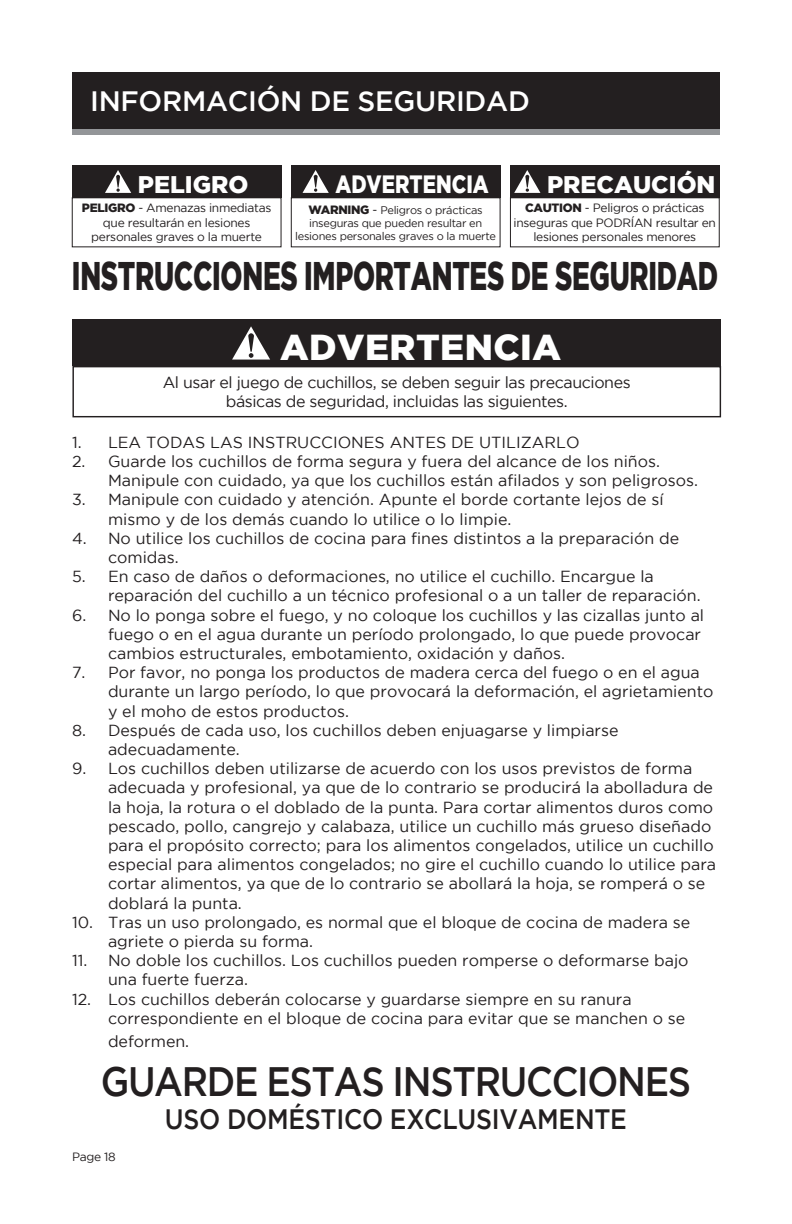
<style>
.page{position:relative;width:792px;height:1224px;background:#fff}
.page>*{position:absolute;margin:0;border:0;box-sizing:border-box;transform-origin:0 0}
.t1{font:500 41px "Gotham";letter-spacing:-.035em;color:#231f20;scale:.89 1}
.t2{font:900 40px "Gotham";letter-spacing:-.01em;color:#231f20;scale:.67 1}
.t3{font:900 36px "Gotham";letter-spacing:.015em;color:#fff}
.t4{font:500 28px "Gotham";letter-spacing:-.01em;color:#231f20;scale:.89 1}
.t5{font:500 28px "Gotham";letter-spacing:-.01em;color:#fff}
.t6{font:900 25px "Gotham";color:#fff;scale:.8 1}
.t7{font:900 24px "Gotham";color:#fff}
.body_copy{font:16px/19.2px "Gotham";color:#231f20}
.body_copy-2{font:16px "Gotham";letter-spacing:-.025em;color:#231f20}
.body_copy-3{font:12px/14.4px "Gotham";letter-spacing:-.025em;color:#231f20;text-align:center}
.body_copy-4{font:11px/13.2px "Gotham";letter-spacing:-.025em;color:#231f20;text-align:center}
.s1{font-weight:900}
.s2{font-weight:900;font-size:12px}
.s3{font-size:12px}
</style>
<div class="page">
<div style="left:72px;top:124px;width:648px;height:10px;background:#939598"></div>
<div style="left:72px;top:72px;width:648px;height:57px;background:#231f20"></div>
<div style="left:72px;top:319px;width:649px;height:47px;background:#231f20"></div>
<svg style="left:232px;top:326px;width:38px;height:34px"></svg>
<div style="left:72px;top:366px;width:649px;height:51px;border:1px solid #231f20"></div>
<div style="left:72px;top:165px;width:210px;height:33px;background:#231f20"></div>
<svg style="left:105px;top:170px;width:26px;height:23px"></svg>
<div style="left:72px;top:197px;width:210px;height:50px;border:1px solid #231f20"></div>
<div style="left:291px;top:165px;width:210px;height:33px;background:#231f20"></div>
<svg style="left:303px;top:170px;width:26px;height:23px"></svg>
<div style="left:291px;top:197px;width:210px;height:50px;border:1px solid #231f20"></div>
<div style="left:510px;top:165px;width:210px;height:33px;background:#231f20"></div>
<svg style="left:514px;top:170px;width:26px;height:23px"></svg>
<div style="left:510px;top:197px;width:210px;height:50px;border:1px solid #231f20"></div>
<p class="t5" style="left:90px;top:85px;width:441px">INFORMACIÓN DE SEGURIDAD</p>
<p class="t7" style="left:138px;top:171px;width:112px">PELIGRO</p>
<p class="body_copy-3" style="left:82px;top:201px;width:191px"><span class="s1">PELIGRO</span> - Amenazas inmediatas que resultarán en lesiones personales graves o la muerte</p>
<p class="t6" style="left:335px;top:170px;width:193px">ADVERTENCIA</p>
<p class="body_copy-4" style="left:295px;top:203px;width:202px"><span class="s2">WARNING</span> <span class="s3">-</span> Peligros o prácticas inseguras que pueden resultar en lesiones personales graves o la muerte</p>
<p class="t7" style="left:547px;top:171px;width:170px">PRECAUCIÓN</p>
<p class="body_copy-3" style="left:514px;top:201px;width:204px"><span class="s1">CAUTION</span> - Peligros o prácticas inseguras que PODRÍAN resultar en lesiones personales menores</p>
<p class="t2" style="left:72px;top:253px;width:966px">INSTRUCCIONES IMPORTANTES DE SEGURIDAD</p>
<p class="t3" style="left:280px;top:326px;width:283px">ADVERTENCIA</p>
<p class="body_copy-2" style="left:163px;top:373px;width:470px">Al usar el juego de cuchillos, se deben seguir las precauciones</p>
<p class="body_copy-2" style="left:226px;top:393px;width:343px">básicas de seguridad, incluidas las siguientes.</p>
<p class="body_copy" style="left:72px;top:432px;width:509px">1. LEA TODAS LAS INSTRUCCIONES ANTES DE UTILIZARLO</p>
<p class="body_copy" style="left:108px;top:452px;width:592px;text-indent:-36px">2. Guarde los cuchillos de forma segura y fuera del alcance de los niños.<br>Manipule con cuidado, ya que los cuchillos están afilados y son peligrosos.</p>
<p class="body_copy" style="left:108px;top:490px;width:557px;text-indent:-36px">3. Manipule con cuidado y atención. Apunte el borde cortante lejos de sí mismo y de los demás cuando lo utilice o lo limpie.</p>
<p class="body_copy" style="left:108px;top:528px;width:573px;text-indent:-36px">4. No utilice los cuchillos de cocina para fines distintos a la preparación de comidas.</p>
<p class="body_copy" style="left:108px;top:567px;width:594px;text-indent:-36px">5. En caso de daños o deformaciones, no utilice el cuchillo. Encargue la reparación del cuchillo a un técnico profesional o a un taller de reparación.</p>
<p class="body_copy" style="left:108px;top:605px;width:598px;text-indent:-36px">6. No lo ponga sobre el fuego, y no coloque los cuchillos y las cizallas junto al fuego o en el agua durante un período prolongado, lo que puede provocar cambios estructurales, embotamiento, oxidación y daños.</p>
<p class="body_copy" style="left:108px;top:663px;width:607px;text-indent:-36px">7. Por favor, no ponga los productos de madera cerca del fuego o en el agua durante un largo período, lo que provocará la deformación, el agrietamiento y el moho de estos productos.</p>
<p class="body_copy" style="left:108px;top:720px;width:512px;text-indent:-36px">8. Después de cada uso, los cuchillos deben enjuagarse y limpiarse adecuadamente.</p>
<p class="body_copy" style="left:108px;top:759px;width:610px;text-indent:-36px">9. Los cuchillos deben utilizarse de acuerdo con los usos previstos de forma adecuada y profesional, ya que de lo contrario se producirá la abolladura de la hoja, la rotura o el doblado de la punta. Para cortar alimentos duros como pescado, pollo, cangrejo y calabaza, utilice un cuchillo más grueso diseñado para el propósito correcto; para los alimentos congelados, utilice un cuchillo especial para alimentos congelados; no gire el cuchillo cuando lo utilice para cortar alimentos, ya que de lo contrario se abollará la hoja, se romperá o se doblará la punta.</p>
<p class="body_copy" style="left:108px;top:912px;width:584px;text-indent:-36px">10. Tras un uso prolongado, es normal que el bloque de cocina de madera se agriete o pierda su forma.</p>
<p class="body_copy" style="left:108px;top:951px;width:582px;text-indent:-36px">11. No doble los cuchillos. Los cuchillos pueden romperse o deformarse bajo una fuerte fuerza.</p>
<p class="body_copy" style="left:108px;top:989px;width:579px;text-indent:-36px">12. Los cuchillos deberán colocarse y guardarse siempre en su ranura correspondiente en el bloque de cocina para evitar que se manchen o se</p>
<p class="body_copy" style="left:108px;top:1031px;width:83px">deformen.</p>
<p class="t1" style="left:101px;top:1058px;width:665px">GUARDE ESTAS INSTRUCCIONES</p>
<p class="t4" style="left:165px;top:1104px;width:521px">USO DOMÉSTICO EXCLUSIVAMENTE</p>
<p class="body_copy-3" style="left:72px;top:1149px;width:45px">Page 18</p>
</div>
